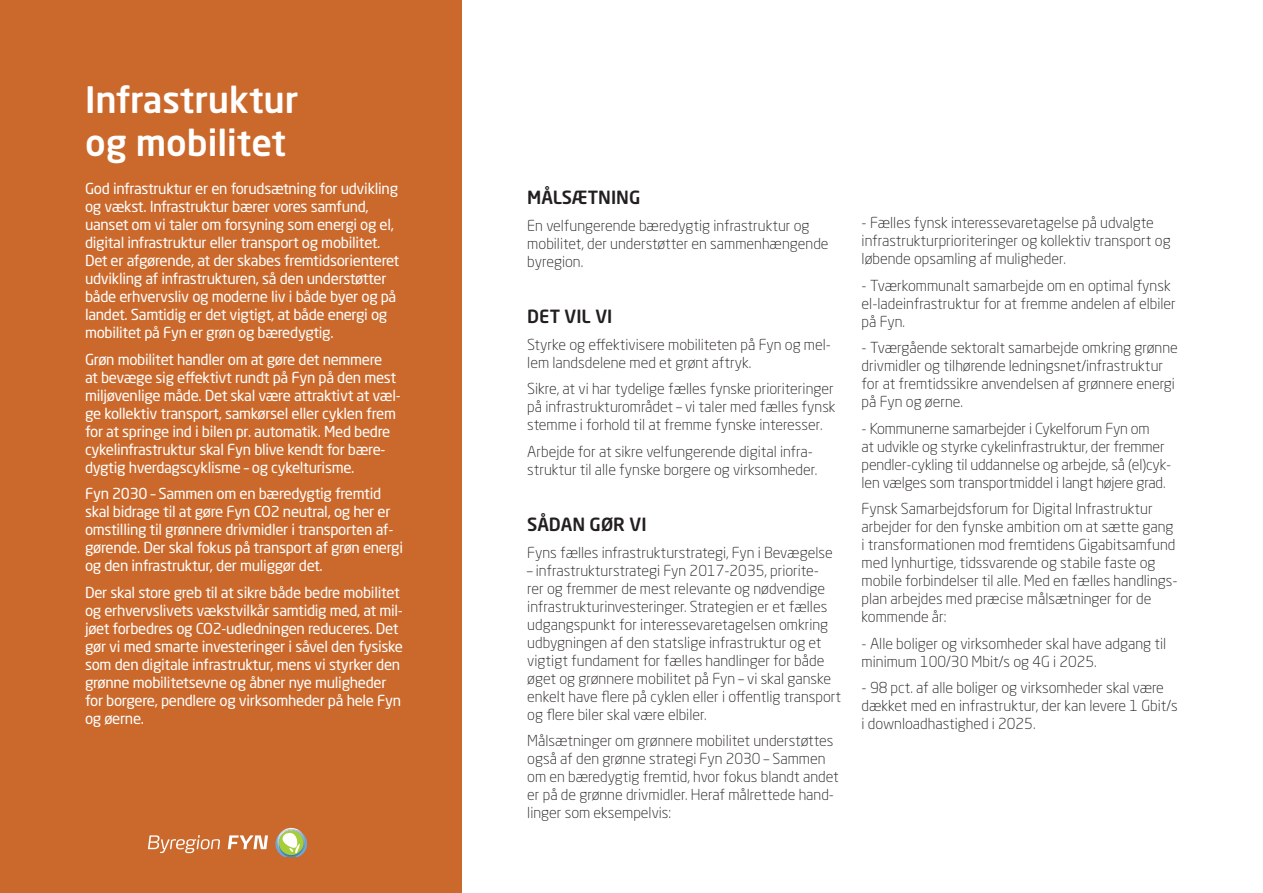
<style>
.page{position:relative;width:1263px;height:893px;background:#fff}
.page>*{position:absolute;margin:0;border:0;box-sizing:border-box;transform-origin:0 0}
.t1{font:500 36px/43.2px "Neo Sans Std";color:#fff}
.Afsnitsformat_1{font:500 18px "Neo Sans Std";color:#231f20}
.t2{font:300 15px/18px "Neo Sans Std";color:#231f20}
.t3{font:15px/18px "Neo Sans Std";letter-spacing:-.02em;color:#fff}
</style>
<div class="page">
<div style="left:0;top:0;width:461px;height:893px;background:#cb692c"></div>
<svg style="left:148px;top:835px;width:72px;height:18px"></svg>
<svg style="left:228px;top:835px;width:40px;height:14px"></svg>
<svg style="left:275px;top:828px;width:32px;height:29px"></svg>
<p class="t1" style="left:85px;top:77px;width:215px">Infrastruktur og mobilitet</p>
<p class="t3" style="left:85px;top:180px;width:316px">God infrastruktur er en forudsætning for udvikling og vækst. Infrastruktur bærer vores samfund, uanset om vi taler om forsyning som energi og el, digital infrastruktur eller transport og mobilitet.<br>Det er afgørende, at der skabes fremtidsorienteret udvikling af infrastrukturen, så den understøtter både erhvervsliv og moderne liv i både byer og på landet. Samtidig er det vigtigt, at både energi og mobilitet på Fyn er grøn og bæredygtig.</p>
<p class="t3" style="left:85px;top:350px;width:317px">Grøn mobilitet handler om at gøre det nemmere<br>at bevæge sig effektivt rundt på Fyn på den mest miljøvenlige måde. Det skal være attraktivt at væl&shy;ge kollektiv transport, samkørsel eller cyklen frem for at springe ind i bilen pr. automatik. Med bedre cykelinfrastruktur skal Fyn blive kendt for bære&shy;dygtig hverdagscyklisme – og cykelturisme.</p>
<p class="t3" style="left:85px;top:485px;width:320px">Fyn 2030 – Sammen om en bæredygtig fremtid skal bidrage til at gøre Fyn CO2 neutral, og her er omstilling til grønnere drivmidler i transporten af&shy;gørende. Der skal fokus på transport af grøn energi og den infrastruktur, der muliggør det.</p>
<p class="t3" style="left:85px;top:583px;width:319px">Der skal store greb til at sikre både bedre mobilitet og erhvervslivets vækstvilkår samtidig med, at mil&shy;jøet forbedres og CO2-udledningen reduceres. Det gør vi med smarte investeringer i såvel den fysiske som den digitale infrastruktur, mens vi styrker den grønne mobilitetsevne og åbner nye muligheder for borgere, pendlere og virksomheder på hele Fyn og øerne.</p>
<p class="Afsnitsformat_1" style="left:527px;top:186px;width:115px">MÅLSÆTNING</p>
<p class="t2" style="left:527px;top:216px;width:303px">En velfungerende bæredygtig infrastruktur og mobilitet, der understøtter en sammenhængende byregion.</p>
<p class="Afsnitsformat_1" style="left:527px;top:305px;width:87px">DET VIL VI</p>
<p class="t2" style="left:527px;top:335px;width:305px">Styrke og effektivisere mobiliteten på Fyn og mel&shy;lem landsdelene med et grønt aftryk.</p>
<p class="t2" style="left:527px;top:380px;width:310px">Sikre, at vi har tydelige fælles fynske prioriteringer på infrastrukturområdet – vi taler med fælles fynsk stemme i forhold til at fremme fynske interesser.</p>
<p class="t2" style="left:527px;top:442px;width:292px">Arbejde for at sikre velfungerende digital infra&shy;struktur til alle fynske borgere og virksomheder.</p>
<p class="Afsnitsformat_1" style="left:527px;top:513px;width:121px">SÅDAN GØR VI</p>
<p class="t2" style="left:527px;top:543px;width:307px">Fyns fælles infrastrukturstrategi, Fyn i Bevægelse</p>
<p class="t2" style="left:527px;top:561px;width:315px">– infrastrukturstrategi Fyn 2017-2035, priorite-<br>rer og fremmer de mest relevante og nødvendige infrastrukturinvesteringer. Strategien er et fælles udgangspunkt for interessevaretagelsen omkring udbygningen af den statslige infrastruktur og et vigtigt fundament for fælles handlinger for både øget og grønnere mobilitet på Fyn – vi skal ganske enkelt have flere på cyklen eller i offentlig transport og flere biler skal være elbiler.</p>
<p class="t2" style="left:527px;top:732px;width:313px">Målsætninger om grønnere mobilitet understøttes også af den grønne strategi Fyn 2030 – Sammen om en bæredygtig fremtid, hvor fokus blandt andet er på de grønne drivmidler. Heraf målrettede hand&shy;linger som eksempelvis:</p>
<p class="t2" style="left:862px;top:214px;width:311px">- Fælles fynsk interessevaretagelse på udvalgte infrastrukturprioriteringer og kollektiv transport og løbende opsamling af muligheder.</p>
<p class="t2" style="left:862px;top:276px;width:316px">- Tværkommunalt samarbejde om en optimal fynsk el-ladeinfrastruktur for at fremme andelen af elbiler på Fyn.</p>
<p class="t2" style="left:862px;top:339px;width:318px">- Tværgående sektoralt samarbejde omkring grønne drivmidler og tilhørende ledningsnet/infrastruktur for at fremtidssikre anvendelsen af grønnere energi på Fyn og øerne.</p>
<p class="t2" style="left:862px;top:419px;width:311px">- Kommunerne samarbejder i Cykelforum Fyn om<br>at udvikle og styrke cykelinfrastruktur, der fremmer pendler-cykling til uddannelse og arbejde, så (el)cyk&shy;len vælges som transportmiddel i langt højere grad.</p>
<p class="t2" style="left:862px;top:500px;width:317px">Fynsk Samarbejdsforum for Digital Infrastruktur arbejder for den fynske ambition om at sætte gang i transformationen mod fremtidens Gigabitsamfund med lynhurtige, tidssvarende og stabile faste og mobile forbindelser til alle. Med en fælles handlings&shy;plan arbejdes med præcise målsætninger for de kommende år:</p>
<p class="t2" style="left:862px;top:634px;width:306px">- Alle boliger og virksomheder skal have adgang til minimum 100/30 Mbit/s og 4G i 2025.</p>
<p class="t2" style="left:862px;top:679px;width:318px">- 98 pct. af alle boliger og virksomheder skal være dækket med en infrastruktur, der kan levere 1 Gbit/s i downloadhastighed i 2025.</p>
</div>
